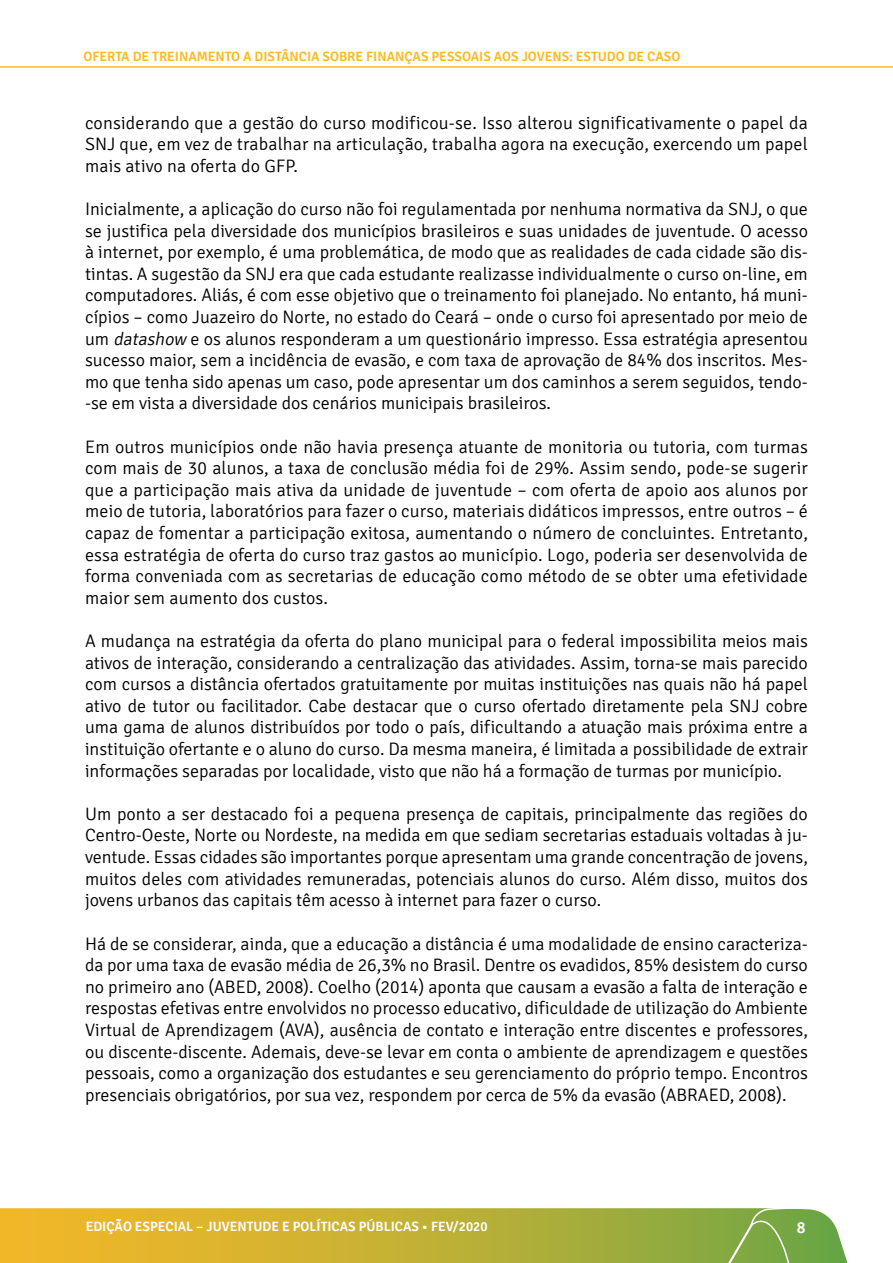
<style>
.page{position:relative;width:893px;height:1263px;background:#fff}
.page>*{position:absolute;margin:0;border:0;box-sizing:border-box;transform-origin:0 0}
.texto{font:300 18px/21.6px "Signika";color:#000;text-align:justify}
.t1{font:600 16.5px "Signika";color:#fff}
.t2{font:600 13.5px "Signika";color:#fdb924}
.t3{font:600 13.5px "Signika";color:#fff}
.s1{font-style:italic}
</style>
<div class="page">
<svg style="left:0;top:1208px;width:658px;height:55px;background:#cbb233"></svg>
<hr style="left:0;top:66px;width:893px;height:2px;background:#fdca5a">
<svg style="left:658px;top:1208px;width:190px;height:55px;background:#89af51"></svg>
<p class="t2" style="left:84px;top:48px;width:598px">OFERTA DE TREINAMENTO A DISTÂNCIA SOBRE FINANÇAS PESSOAIS AOS JOVENS: ESTUDO DE CASO</p>
<p class="texto" style="left:85px;top:112px;width:724px">considerando que a gestão do curso modificou-se. Isso alterou significativamente o papel da SNJ que, em vez de trabalhar na articulação, trabalha agora na execução, exercendo um papel mais ativo na oferta do GFP.</p>
<p class="texto" style="left:85px;top:198px;width:724px">Inicialmente, a aplicação do curso não foi regulamentada por nenhuma normativa da SNJ, o que se justifica pela diversidade dos municípios brasileiros e suas unidades de juventude. O acesso à internet, por exemplo, é uma problemática, de modo que as realidades de cada cidade são dis&shy;tintas. A sugestão da SNJ era que cada estudante realizasse individualmente o curso on-line, em computadores. Aliás, é com esse objetivo que o treinamento foi planejado. No entanto, há muni&shy;cípios – como Juazeiro do Norte, no estado do Ceará – onde o curso foi apresentado por meio de um <span class="s1">datashow</span> e os alunos responderam a um questionário impresso. Essa estratégia apresentou sucesso maior, sem a incidência de evasão, e com taxa de aprovação de 84% dos inscritos. Mes&shy;mo que tenha sido apenas um caso, pode apresentar um dos caminhos a serem seguidos, tendo--se em vista a diversidade dos cenários municipais brasileiros.</p>
<p class="texto" style="left:85px;top:436px;width:724px">Em outros municípios onde não havia presença atuante de monitoria ou tutoria, com turmas com mais de 30 alunos, a taxa de conclusão média foi de 29%. Assim sendo, pode-se sugerir que a participação mais ativa da unidade de juventude – com oferta de apoio aos alunos por meio de tutoria, laboratórios para fazer o curso, materiais didáticos impressos, entre outros – é capaz de fomentar a participação exitosa, aumentando o número de concluintes. Entretanto, essa estratégia de oferta do curso traz gastos ao município. Logo, poderia ser desenvolvida de forma conveniada com as secretarias de educação como método de se obter uma efetividade maior sem aumento dos custos.</p>
<p class="texto" style="left:85px;top:630px;width:724px">A mudança na estratégia da oferta do plano municipal para o federal impossibilita meios mais ativos de interação, considerando a centralização das atividades. Assim, torna-se mais parecido com cursos a distância ofertados gratuitamente por muitas instituições nas quais não há papel ativo de tutor ou facilitador. Cabe destacar que o curso ofertado diretamente pela SNJ cobre uma gama de alunos distribuídos por todo o país, dificultando a atuação mais próxima entre a instituição ofertante e o aluno do curso. Da mesma maneira, é limitada a possibilidade de extrair informações separadas por localidade, visto que não há a formação de turmas por município.</p>
<p class="texto" style="left:85px;top:803px;width:724px">Um ponto a ser destacado foi a pequena presença de capitais, principalmente das regiões do Centro-Oeste, Norte ou Nordeste, na medida em que sediam secretarias estaduais voltadas à ju&shy;ventude. Essas cidades são importantes porque apresentam uma grande concentração de jovens, muitos deles com atividades remuneradas, potenciais alunos do curso. Além disso, muitos dos jovens urbanos das capitais têm acesso à internet para fazer o curso.</p>
<p class="texto" style="left:85px;top:933px;width:724px">Há de se considerar, ainda, que a educação a distância é uma modalidade de ensino caracteriza&shy;da por uma taxa de evasão média de 26,3% no Brasil. Dentre os evadidos, 85% desistem do curso no primeiro ano (ABED, 2008). Coelho (2014) aponta que causam a evasão a falta de interação e respostas efetivas entre envolvidos no processo educativo, dificuldade de utilização do Ambiente Virtual de Aprendizagem (AVA), ausência de contato e interação entre discentes e professores, ou discente-discente. Ademais, deve-se levar em conta o ambiente de aprendizagem e questões pessoais, como a organização dos estudantes e seu gerenciamento do próprio tempo. Encontros presenciais obrigatórios, por sua vez, respondem por cerca de 5% da evasão (ABRAED, 2008).</p>
<p class="t3" style="left:86px;top:1218px;width:403px">EDIÇÃO ESPECIAL – JUVENTUDE E POLÍTICAS PÚBLICAS • FEV/2020</p>
<p class="t1" style="left:797px;top:1218px;width:10px">8</p>
</div>
